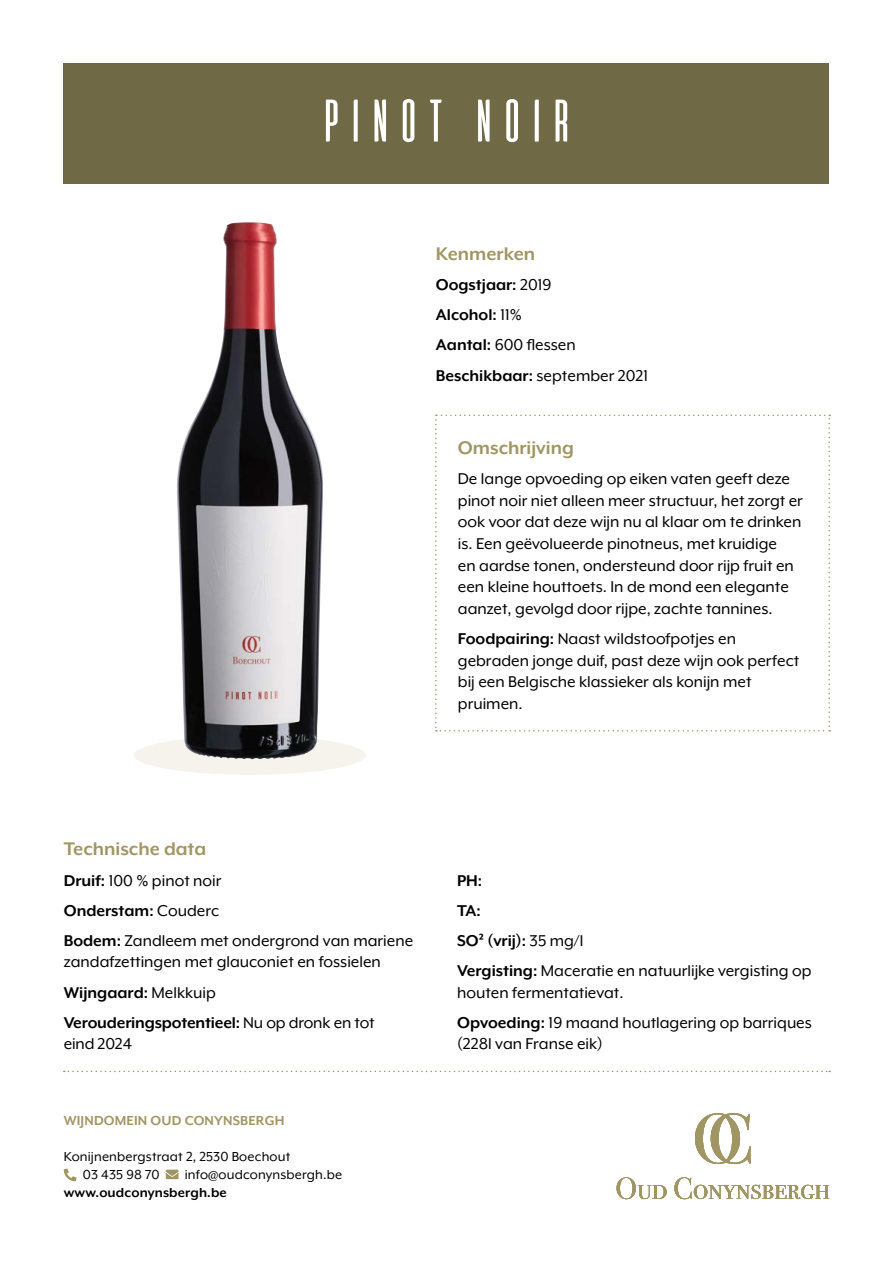
<style>
.page{position:relative;width:893px;height:1263px;background:#fff}
.page>*{position:absolute;margin:0;border:0;box-sizing:border-box;transform-origin:0 0}
.t1{font:60px "Aliens&cows";letter-spacing:.02em;color:#fff}
.t2{font:700 21px "Mr Eaves XL Mod OT";color:#a09664}
.t3{font:18px/21.6px "Mr Eaves XL Mod OT";color:#000}
.t4{font:700 18px/30.2px "Mr Eaves XL Mod OT";color:#000}
.t5{font:15px/18px "Mr Eaves XL Mod OT";letter-spacing:.01em;color:#000}
.t6{font:700 15px "Mr Eaves XL Mod OT";letter-spacing:.01em;color:#a09664}
.t7{font:700 15px "Mr Eaves XL Mod OT";letter-spacing:.01em;color:#000}
.s1{font-weight:400}
.s2{font-weight:700}
</style>
<div class="page">
<div style="left:134px;top:736px;width:232px;height:39px;background:#f5f3ec;border-radius:50%"></div>
<svg style="left:64px;top:1071px;width:766px;height:1px"></svg>
<svg style="left:617px;top:1177px;width:50px;height:22px"></svg>
<svg style="left:674px;top:1177px;width:155px;height:22px"></svg>
<svg style="left:695px;top:1113px;width:56px;height:51px"></svg>
<svg style="left:64px;top:1168px;width:13px;height:13px"></svg>
<svg style="left:166px;top:1169px;width:13px;height:10px"></svg>
<div style="left:64px;top:64px;width:765px;height:120px;background:#6f6946"></div>
<img style="left:177px;top:222px;width:146px;height:538px">
<svg style="left:435px;top:415px;width:395px;height:316px"></svg>
<h1 class="t1" style="left:318px;top:89px;width:258px">PINOT NOIR</h1>
<p class="t2" style="left:436px;top:242px;width:101px">Kenmerken</p>
<p class="t4" style="left:436px;top:270px;width:214px">Oogstjaar: <span class="s1">2019<br></span>Alcohol: <span class="s1">11%<br></span>Aantal: <span class="s1">600 flessen<br></span>Beschikbaar: <span class="s1">september 2021</span></p>
<p class="t2" style="left:458px;top:436px;width:117px">Omschrijving</p>
<p class="t3" style="left:458px;top:468px;width:347px">De lange opvoeding op eiken vaten geeft deze pinot noir niet alleen meer structuur, het zorgt er ook voor dat deze wijn nu al klaar om te drinken is. Een geëvolueerde pinotneus, met kruidige<br>en aardse tonen, ondersteund door rijp fruit en een kleine houttoets. In de mond een elegante aanzet, gevolgd door rijpe, zachte tannines.</p>
<p class="t3" style="left:458px;top:628px;width:343px"><span class="s2">Foodpairing:</span> Naast wildstoofpotjes en gebraden jonge duif, past deze wijn ook perfect bij een Belgische klassieker als konijn met pruimen.</p>
<p class="t2" style="left:64px;top:837px;width:144px">Technische data</p>
<p class="t3" style="left:64px;top:865px;width:351px;line-height:30.2px"><span class="s2">Druif:</span> 100 % pinot noir<br><span class="s2">Onderstam:</span> Couderc<br><span class="s2">Bodem:</span> Zandleem met ondergrond van mariene</p>
<p class="t3" style="left:64px;top:947px;width:319px;line-height:30.2px">zandafzettingen met glauconiet en fossielen<br><span class="s2">Wijngaard:</span> Melkkuip<br><span class="s2">Verouderingspotentieel:</span> Nu op dronk en tot</p>
<p class="t3" style="left:64px;top:1033px;width:70px">eind 2024</p>
<p class="t6" style="left:64px;top:1112px;width:222px">WIJNDOMEIN OUD CONYNSBERGH</p>
<p class="t5" style="left:83px;top:1148px;width:209px;text-indent:-19px">Konijnenbergstraat 2, 2530 Boechout<br>03 435 98 70</p>
<p class="t5" style="left:185px;top:1166px;width:159px">info@oudconynsbergh.be</p>
<p class="t7" style="left:64px;top:1184px;width:165px">www.oudconynsbergh.be</p>
<p class="t3" style="left:457px;top:865px;width:356px;line-height:30.2px"><span class="s2">PH:<br>TA:<br>SO² (vrij):</span> 35 mg/l<br><span class="s2">Vergisting:</span> Maceratie en natuurlijke vergisting op</p>
<p class="t3" style="left:457px;top:977px;width:356px;line-height:30.2px">houten fermentatievat.<br><span class="s2">Opvoeding:</span> 19 maand houtlagering op barriques</p>
<p class="t3" style="left:457px;top:1033px;width:147px">(228l van Franse eik)</p>
</div>
